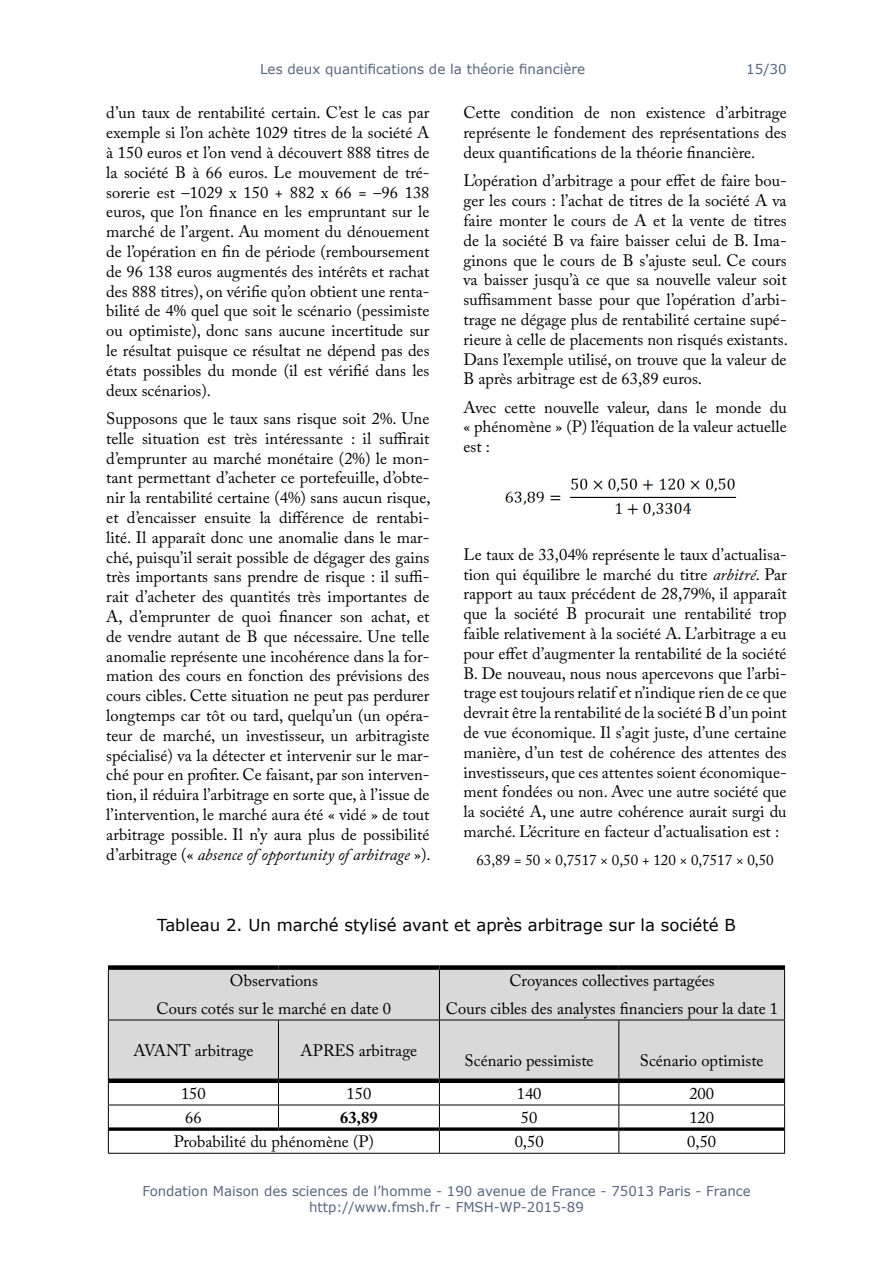
<style>
.page{position:relative;width:893px;height:1263px;background:#fff}
.page>*{position:absolute;margin:0;border:0;box-sizing:border-box;transform-origin:0 0}
.Texte{font:16.5px/19.8px "Adobe Caslon Pro";color:#000;text-align:justify}
.Titre_graphique{font:16.5px "Verdana";color:#000}
.Texte-2{font:700 16.5px "Adobe Caslon Pro";color:#000}
.Texte-3{font:15px "Adobe Caslon Pro";color:#000}
.t1{font:13.5px/16.2px "Verdana";color:#556683;text-align:center}
.s1{font-style:italic}
</style>
<div class="page">
<img style="left:505px;top:478px;width:232px;height:39px">
<div style="left:109px;top:970px;width:675px;height:108px;background:#d9d9d9"></div>
<hr style="left:108px;top:970px;width:1px;height:50px;background:#000">
<hr style="left:439px;top:970px;width:1px;height:50px;background:#000">
<hr style="left:784px;top:970px;width:1px;height:50px;background:#000">
<hr style="left:108px;top:1020px;width:170px;height:1px;background:#000">
<hr style="left:108px;top:1020px;width:1px;height:61px;background:#000">
<hr style="left:278px;top:1020px;width:161px;height:1px;background:#000">
<hr style="left:278px;top:1020px;width:1px;height:58px;background:#000">
<hr style="left:439px;top:1020px;width:180px;height:1px;background:#000">
<hr style="left:439px;top:1020px;width:1px;height:58px;background:#000">
<hr style="left:619px;top:1020px;width:166px;height:1px;background:#000">
<hr style="left:618px;top:1020px;width:1px;height:58px;background:#000">
<hr style="left:784px;top:1020px;width:1px;height:61px;background:#000">
<hr style="left:108px;top:1104px;width:170px;height:1px;background:#000">
<hr style="left:278px;top:1104px;width:161px;height:1px;background:#000">
<svg style="left:278px;top:1083px;width:1px;height:44px"></svg>
<hr style="left:439px;top:1104px;width:180px;height:1px;background:#000">
<hr style="left:619px;top:1104px;width:166px;height:1px;background:#000">
<svg style="left:108px;top:1081px;width:1px;height:72px"></svg>
<svg style="left:439px;top:1083px;width:1px;height:70px"></svg>
<svg style="left:618px;top:1083px;width:1px;height:70px"></svg>
<svg style="left:784px;top:1081px;width:1px;height:72px"></svg>
<hr style="left:108px;top:1153px;width:170px;height:1px;background:#000">
<hr style="left:278px;top:1153px;width:161px;height:1px;background:#000">
<hr style="left:439px;top:1153px;width:180px;height:1px;background:#000">
<hr style="left:619px;top:1153px;width:166px;height:1px;background:#000">
<div style="left:108px;top:965px;width:170px;height:5px;background:#000"></div>
<div style="left:278px;top:965px;width:161px;height:5px;background:#000"></div>
<div style="left:439px;top:965px;width:180px;height:5px;background:#000"></div>
<div style="left:619px;top:965px;width:166px;height:5px;background:#000"></div>
<div style="left:109px;top:1078px;width:169px;height:5px;background:#000"></div>
<div style="left:278px;top:1078px;width:161px;height:5px;background:#000"></div>
<div style="left:439px;top:1078px;width:180px;height:5px;background:#000"></div>
<div style="left:619px;top:1078px;width:165px;height:5px;background:#000"></div>
<svg style="left:109px;top:1127px;width:169px;height:4px"></svg>
<svg style="left:278px;top:1127px;width:161px;height:4px"></svg>
<svg style="left:439px;top:1127px;width:180px;height:4px"></svg>
<svg style="left:619px;top:1127px;width:165px;height:4px"></svg>
<p class="t1" style="left:260px;top:61px;width:327px">Les deux quantifications de la théorie financière</p>
<p class="t1" style="left:746px;top:61px;width:42px">15/30</p>
<p class="Texte" style="left:106px;top:103px;width:325px">d’un taux de rentabilité certain. C’est le cas par exemple si l’on achète 1029 titres de la société A à 150 euros et l’on vend à découvert 888 titres de la société B à 66 euros. Le mouvement de tré&shy;sorerie est –1029 x 150 + 882 x 66 = –96 138 euros, que l’on finance en les empruntant sur le marché de l’argent. Au moment du dénouement de l’opération en fin de période (remboursement de 96 138 euros augmentés des intérêts et rachat des 888 titres), on vérifie qu’on obtient une renta&shy;bilité de 4% quel que soit le scénario (pessimiste ou optimiste), donc sans aucune incertitude sur le résultat puisque ce résultat ne dépend pas des états possibles du monde (il est vérifié dans les deux scénarios).</p>
<p class="Texte" style="left:106px;top:408px;width:326px">Supposons que le taux sans risque soit 2%. Une telle situation est très intéressante : il suffirait d’emprunter au marché monétaire (2%) le mon&shy;tant permettant d’acheter ce portefeuille, d’obte&shy;nir la rentabilité certaine (4%) sans aucun risque, et d’encaisser ensuite la différence de rentabi&shy;lité. Il apparaît donc une anomalie dans le mar&shy;ché, puisqu’il serait possible de dégager des gains très importants sans prendre de risque : il suffi&shy;rait d’acheter des quantités très importantes de A, d’emprunter de quoi financer son achat, et de vendre autant de B que nécessaire. Une telle anomalie représente une incohérence dans la for&shy;mation des cours en fonction des prévisions des cours cibles. Cette situation ne peut pas perdurer longtemps car tôt ou tard, quelqu’un (un opéra&shy;teur de marché, un investisseur, un arbitragiste spécialisé) va la détecter et intervenir sur le mar&shy;ché pour en profiter. Ce faisant, par son interven&shy;tion, il réduira l’arbitrage en sorte que, à l’issue de l’intervention, le marché aura été « vidé » de tout arbitrage possible. Il n’y aura plus de possibilité d’arbitrage (« <span class="s1">absence of opportunity of arbitrage</span> »).</p>
<p class="Texte" style="left:463px;top:103px;width:325px">Cette condition de non existence d’arbitrage représente le fondement des représentations des deux quantifications de la théorie financière.</p>
<p class="Texte" style="left:463px;top:171px;width:326px">L’opération d’arbitrage a pour effet de faire bou&shy;ger les cours : l’achat de titres de la société A va faire monter le cours de A et la vente de titres de la société B va faire baisser celui de B. Ima&shy;ginons que le cours de B s’ajuste seul. Ce cours va baisser jusqu’à ce que sa nouvelle valeur soit suffisamment basse pour que l’opération d’arbi&shy;trage ne dégage plus de rentabilité certaine supé&shy;rieure à celle de placements non risqués existants.<br>Dans l’exemple utilisé, on trouve que la valeur de B après arbitrage est de 63,89 euros.</p>
<p class="Texte" style="left:463px;top:397px;width:325px">Avec cette nouvelle valeur, dans le monde du « phénomène » (P) l’équation de la valeur actuelle est :</p>
<p class="Texte" style="left:463px;top:544px;width:325px">Le taux de 33,04% représente le taux d’actualisa&shy;tion qui équilibre le marché du titre <span class="s1">arbitré</span>. Par rapport au taux précédent de 28,79%, il apparaît que la société B procurait une rentabilité trop faible relativement à la société A. L’arbitrage a eu pour effet d’augmenter la rentabilité de la société B. De nouveau, nous nous apercevons que l’arbi&shy;trage est toujours relatif et n’indique rien de ce que devrait être la rentabilité de la société B d’un point de vue économique. Il s’agit juste, d’une certaine manière, d’un test de cohérence des attentes des investisseurs, que ces attentes soient économique&shy;ment fondées ou non. Avec une autre société que la société A, une autre cohérence aurait surgi du marché. L’écriture en facteur d’actualisation est :</p>
<p class="Texte-3" style="left:476px;top:851px;width:299px">63,89 = 50 × 0,7517 × 0,50 + 120 × 0,7517 × 0,50</p>
<p class="Titre_graphique" style="left:157px;top:914px;width:580px">Tableau 2. Un marché stylisé avant et après arbitrage sur la société B</p>
<p class="Texte" style="left:230px;top:970px;width:90px">Observations</p>
<p class="Texte" style="left:157px;top:998px;width:236px">Cours cotés sur le marché en date 0</p>
<p class="Texte" style="left:509px;top:970px;width:207px">Croyances collectives partagées</p>
<p class="Texte" style="left:446px;top:998px;width:334px">Cours cibles des analystes financiers pour la date 1</p>
<p class="Texte" style="left:133px;top:1041px;width:122px">AVANT arbitrage</p>
<p class="Texte" style="left:301px;top:1041px;width:118px">APRES arbitrage</p>
<p class="Texte" style="left:465px;top:1051px;width:131px">Scénario pessimiste</p>
<p class="Texte" style="left:640px;top:1051px;width:125px">Scénario optimiste</p>
<p class="Texte" style="left:181px;top:1083px;width:26px">150</p>
<p class="Texte" style="left:347px;top:1083px;width:26px">150</p>
<p class="Texte" style="left:517px;top:1083px;width:26px">140</p>
<p class="Texte" style="left:689px;top:1083px;width:26px">200</p>
<p class="Texte" style="left:185px;top:1107px;width:18px">66</p>
<p class="Texte-2" style="left:340px;top:1108px;width:39px">63,89</p>
<p class="Texte" style="left:521px;top:1107px;width:18px">50</p>
<p class="Texte" style="left:689px;top:1107px;width:26px">120</p>
<p class="Texte" style="left:174px;top:1132px;width:202px">Probabilité du phénomène (P)</p>
<p class="Texte" style="left:515px;top:1132px;width:30px">0,50</p>
<p class="Texte" style="left:687px;top:1132px;width:30px">0,50</p>
<p class="t1" style="left:142px;top:1182px;width:610px">Fondation Maison des sciences de l’homme - 190 avenue de France - 75013 Paris - France http://www.fmsh.fr - FMSH-WP-2015-89</p>
</div>
